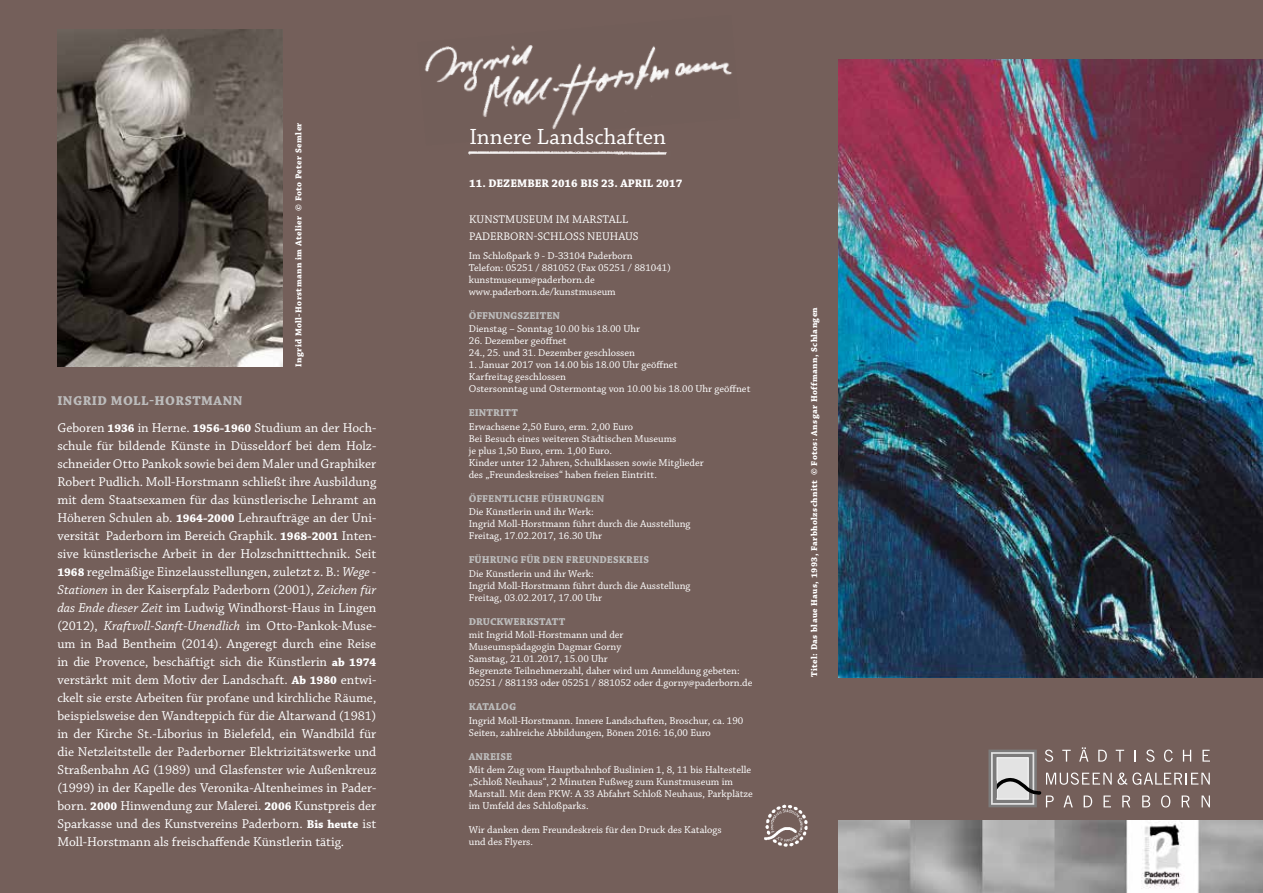
<style>
.page{position:relative;width:1263px;height:893px;background:#745f5a}
.page>*{position:absolute;margin:0;border:0;box-sizing:border-box;transform-origin:0 0}
.t1{font:23.1px "Chaparral Pro";color:#fff}
.t2{font:13.5px/18px "Chaparral Pro";color:#fff}
.t3{font:11.7px/16.8px "Chaparral Pro";color:#fff}
.t4{font:700 11.7px "Chaparral Pro";color:#fff}
.t5{font:10.5px/12px "Chaparral Pro";color:#fff}
.t6{font:700 10.5px "Chaparral Pro";color:#bcbcbc}
.t7{font:700 9px "Chaparral Pro";letter-spacing:.04em;color:#fff}
.s1{font-weight:700;color:#bcbcbc}
.s2{font-weight:700;font-size:12px}
.s3{font-style:italic}
</style>
<div class="page">
<div style="left:988px;top:750px;width:49px;height:57px;border:7px solid #7c7b7b"></div>
<div style="left:997px;top:758px;width:31px;height:41px;background:#e3e3e3;border:1px solid #fff"></div>
<div style="left:991px;top:752px;width:43px;height:53px;border:2px solid #e3e3e3"></div>
<svg style="left:1045px;top:750px;width:8px;height:12px"></svg>
<svg style="left:1062px;top:750px;width:9px;height:12px"></svg>
<svg style="left:1079px;top:747px;width:9px;height:15px"></svg>
<svg style="left:1098px;top:750px;width:9px;height:12px"></svg>
<svg style="left:1116px;top:750px;width:8px;height:12px"></svg>
<svg style="left:1134px;top:750px;width:2px;height:12px"></svg>
<svg style="left:1146px;top:750px;width:8px;height:12px"></svg>
<svg style="left:1164px;top:750px;width:9px;height:12px"></svg>
<svg style="left:1183px;top:750px;width:8px;height:12px"></svg>
<svg style="left:1202px;top:750px;width:8px;height:12px"></svg>
<svg style="left:992px;top:772px;width:218px;height:36px"></svg>
<img style="left:839px;top:820px;width:424px;height:73px">
<img style="left:764px;top:804px;width:44px;height:43px">
<img style="left:425px;top:45px;width:307px;height:85px">
<img style="left:838px;top:59px;width:425px;height:618px">
<img style="left:57px;top:30px;width:225px;height:337px">
<img style="left:468px;top:151px;width:199px;height:4px">
<p class="t7" style="left:293px;top:367px;width:246px;rotate:-90deg">Ingrid Moll-Horstmann im Atelier © Foto Peter Semler</p>
<p class="t2" style="left:57px;top:387px;width:320px;line-height:27px"><span class="s1">INGRID MOLL-HORSTMANN<br></span>Geboren <span class="s2">1936</span> in Herne. <span class="s2">1956-1960</span> Studium an der Hoch-</p>
<p class="t2" style="left:57px;top:437px;width:320px;text-align:justify">schule für bildende Künste in Düsseldorf bei dem Holz&shy;schneider Otto Pankok sowie bei dem Maler und Graphiker Robert Pudlich. Moll-Horstmann schließt ihre Ausbildung mit dem Staatsexamen für das künstlerische Lehramt an Höheren Schulen ab. <span class="s2">1964-2000</span> Lehraufträge an der Uni&shy;versität Paderborn im Bereich Graphik. <span class="s2">1968-2001</span> Inten&shy;sive künstlerische Arbeit in der Holzschnitttechnik. Seit <span class="s2">1968</span> regelmäßige Einzelausstellungen, zuletzt z. B.: <span class="s3">Wege - Stationen</span> in der Kaiserpfalz Paderborn (2001), <span class="s3">Zeichen für das Ende dieser Zeit</span> im Ludwig Windhorst-Haus in Lingen (2012), <span class="s3">Kraftvoll-Sanft-Unendlich</span> im Otto-Pankok-Muse&shy;um in Bad Bentheim (2014). Angeregt durch eine Reise in die Provence, beschäftigt sich die Künstlerin <span class="s2">ab 1974 </span>verstärkt mit dem Motiv der Landschaft. <span class="s2">Ab 1980</span> entwi&shy;ckelt sie erste Arbeiten für profane und kirchliche Räume, beispielsweise den Wandteppich für die Altarwand (1981) in der Kirche St.-Liborius in Bielefeld, ein Wandbild für die Netzleitstelle der Paderborner Elektrizitätswerke und Straßenbahn AG (1989) und Glasfenster wie Außenkreuz (1999) in der Kapelle des Veronika-Altenheimes in Pader&shy;born. <span class="s2">2000</span> Hinwendung zur Malerei. <span class="s2">2006</span> Kunstpreis der Sparkasse und des Kunstvereins Paderborn. <span class="s2">Bis heute</span> ist Moll-Horstmann als freischaffende Künstlerin tätig.</p>
<h1 class="t1" style="left:469px;top:124px;width:198px">Innere Landschaften</h1>
<p class="t4" style="left:469px;top:177px;width:214px">11. DEZEMBER 2016 BIS 23. APRIL 2017</p>
<p class="t3" style="left:469px;top:212px;width:171px">KUNSTMUSEUM IM MARSTALL<br>PADERBORN-SCHLOSS NEUHAUS</p>
<p class="t5" style="left:469px;top:250px;width:204px">Im Schloßpark 9 - D-33104 Paderborn<br>Telefon: 05251 / 881052 (Fax 05251 / 881041) kunstmuseum@paderborn.de www.paderborn.de/kunstmuseum</p>
<p class="t6" style="left:469px;top:309px;width:93px">ÖFFNUNGSZEITEN</p>
<p class="t5" style="left:469px;top:323px;width:173px">Dienstag – Sonntag 10.00 bis 18.00 Uhr</p>
<p class="t5" style="left:469px;top:335px;width:168px">26. Dezember geöffnet<br>24., 25. und 31. Dezember geschlossen</p>
<p class="t5" style="left:469px;top:359px;width:283px">1. Januar 2017 von 14.00 bis 18.00 Uhr geöffnet<br>Karfreitag geschlossen<br>Ostersonntag und Ostermontag von 10.00 bis 18.00 Uhr geöffnet</p>
<p class="t6" style="left:469px;top:407px;width:50px">EINTRITT</p>
<p class="t5" style="left:469px;top:421px;width:236px">Erwachsene 2,50 Euro, erm. 2,00 Euro<br>Bei Besuch eines weiteren Städtischen Museums<br>je plus 1,50 Euro, erm. 1,00 Euro.<br>Kinder unter 12 Jahren, Schulklassen sowie Mitglieder des „Freundeskreises“ haben freien Eintritt.</p>
<p class="t6" style="left:469px;top:492px;width:137px">ÖFFENTLICHE FÜHRUNGEN</p>
<p class="t5" style="left:469px;top:506px;width:223px">Die Künstlerin und ihr Werk:<br>Ingrid Moll-Horstmann führt durch die Ausstellung<br>Freitag, 17.02.2017, 16.30 Uhr</p>
<p class="t6" style="left:469px;top:554px;width:182px">FÜHRUNG FÜR DEN FREUNDESKREIS</p>
<p class="t5" style="left:469px;top:568px;width:223px">Die Künstlerin und ihr Werk:<br>Ingrid Moll-Horstmann führt durch die Ausstellung<br>Freitag, 03.02.2017, 17.00 Uhr</p>
<p class="t6" style="left:469px;top:615px;width:98px">DRUCKWERKSTATT</p>
<p class="t5" style="left:469px;top:629px;width:285px">mit Ingrid Moll-Horstmann und der<br>Museumspädagogin Dagmar Gorny<br>Samstag, 21.01.2017, 15.00 Uhr<br>Begrenzte Teilnehmerzahl, daher wird um Anmeldung gebeten:<br>05251 / 881193 oder 05251 / 881052 oder d.gorny@paderborn.de</p>
<p class="t6" style="left:469px;top:701px;width:49px">KATALOG</p>
<p class="t5" style="left:469px;top:715px;width:276px">Ingrid Moll-Horstmann. Innere Landschaften, Broschur, ca. 190<br>Seiten, zahlreiche Abbildungen, Bönen 2016: 16,00 Euro</p>
<p class="t6" style="left:469px;top:750px;width:45px">ANREISE</p>
<p class="t5" style="left:469px;top:764px;width:286px">Mit dem Zug vom Hauptbahnhof Buslinien 1, 8, 11 bis Haltestelle „Schloß Neuhaus“, 2 Minuten Fußweg zum Kunstmuseum im Marstall. Mit dem PKW: A 33 Abfahrt Schloß Neuhaus, Parkplätze im Umfeld des Schloßparks.</p>
<p class="t5" style="left:469px;top:824px;width:254px">Wir danken dem Freundeskreis für den Druck des Katalogs und des Flyers.</p>
<p class="t7" style="left:809px;top:677px;width:372px;rotate:-90deg">Titel: Das blaue Haus, 1993, Farbholzschnitt © Fotos: Ansgar Hoffmann, Schlangen</p>
</div>
